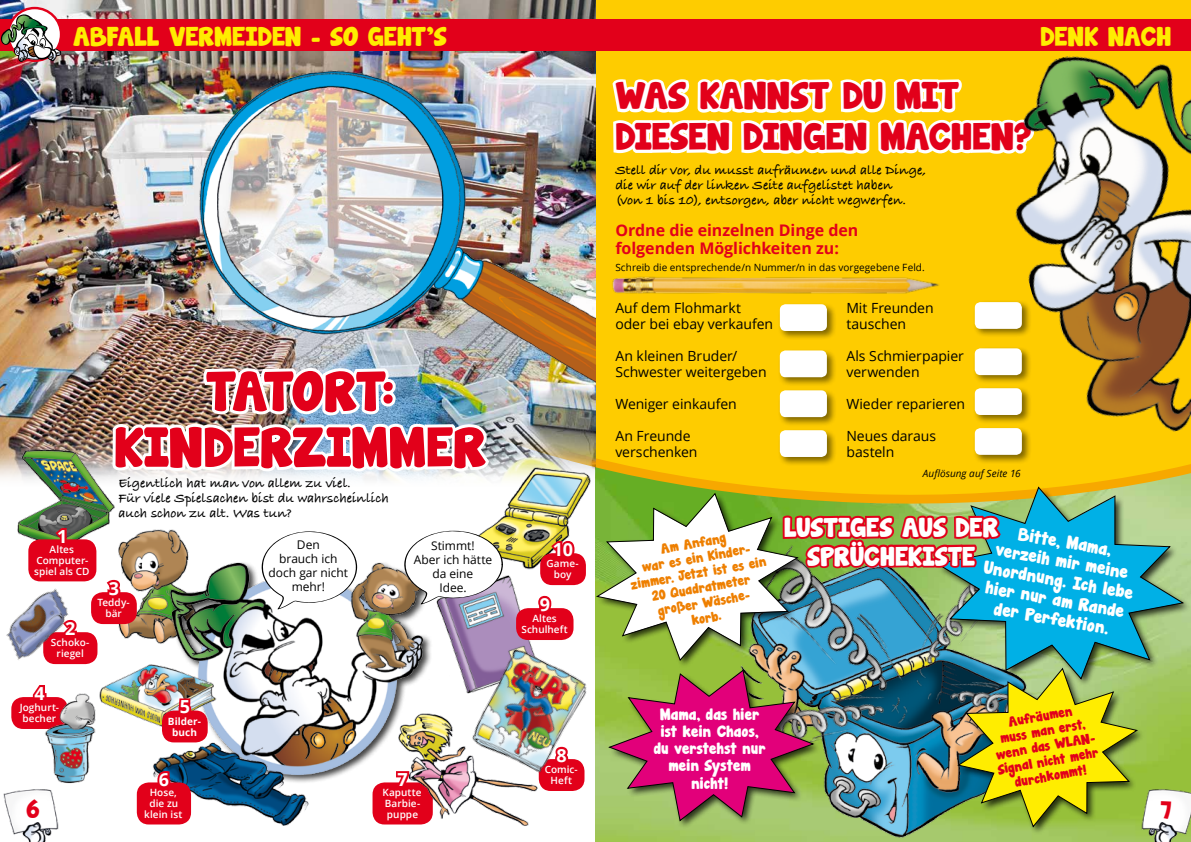
<style>
.page{position:relative;width:1191px;height:842px;background:#fff}
.page>*{position:absolute;margin:0;border:0;box-sizing:border-box;transform-origin:0 0}
.t1{font:50px/56px "Janda Manatee Solid";color:#e2001a;text-align:center}
.t2{font:34px/40.8px "Janda Manatee Solid";color:#e2001a}
.t3{font:30px "Brady Bunch Remastered";color:#e2001a}
.t4{font:24px "Janda Manatee Solid";color:#ffed00}
.t5{font:24px/28.8px "Janda Manatee Solid";letter-spacing:.005em;color:#fff;text-align:center}
.t6{font:700 18px "Open Sans";color:#fff}
.t7{font:16.2px/19.4px "Janda Manatee Solid";color:#fff;text-align:center}
.t8{font:700 16px/18px "Open Sans";letter-spacing:-.005em;color:#e2001a}
.t9{font:14.4px/17.3px "Janda Manatee Solid";letter-spacing:.025em;color:#fff;text-align:center}
.t10{font:700 14px/15px "Bradley Hand ITCTT";color:#000}
.t11{font:14px/16px "Open Sans";letter-spacing:-.005em;color:#000}
.t12{font:12.6px/15.1px "Janda Manatee Solid";color:#ee7f00;text-align:center}
.t13{font:12.6px/15.1px "Janda Manatee Solid";color:#e2001a;text-align:center}
.t14{font:12px/14px "Open Sans";letter-spacing:-.005em;color:#000;text-align:center}
.t15{font:600 10px/11px "Open Sans";letter-spacing:.01em;color:#fff;text-align:center}
.t16{font:10px "Open Sans";letter-spacing:.005em;color:#000}
.t17{font:italic 10px "Open Sans";letter-spacing:.005em;color:#000}
.t18{font:700 10px/11px "Open Sans";letter-spacing:.01em;color:#fff;text-align:center}
</style>
<div class="page">
<div style="left:595px;top:0;width:596px;height:492px;background:#fecc00"></div>
<img style="left:109px;top:544px;width:45px;height:95px">
<img style="left:0;top:0;width:595px;height:478px">
<div style="left:0;top:20px;width:1191px;height:31px;background:#e2001a"></div>
<svg style="left:8px;top:8px;width:53px;height:53px"></svg>
<div style="left:7px;top:7px;width:55px;height:55px;border:2px solid #e2001a;border-radius:50%"></div>
<img style="left:0;top:14px;width:61px;height:52px">
<img style="left:181px;top:65px;width:414px;height:386px">
<img style="left:154px;top:529px;width:277px;height:253px">
<img style="left:493px;top:451px;width:102px;height:119px">
<svg style="left:252px;top:529px;width:108px;height:87px"></svg>
<img style="left:16px;top:442px;width:102px;height:108px">
<img style="left:439px;top:575px;width:109px;height:79px">
<img style="left:146px;top:737px;width:167px;height:89px">
<img style="left:101px;top:664px;width:117px;height:65px">
<svg style="left:396px;top:525px;width:112px;height:86px"></svg>
<svg style="left:608px;top:0;width:430px;height:171px"></svg>
<div style="left:778px;top:302px;width:59px;height:165px;background:#000;opacity:.5"></div>
<div style="left:780px;top:304px;width:47px;height:27px;background:#fff;border-radius:6px"></div>
<div style="left:780px;top:350px;width:47px;height:27px;background:#fff;border-radius:6px"></div>
<div style="left:780px;top:390px;width:47px;height:27px;background:#fff;border-radius:6px"></div>
<div style="left:780px;top:430px;width:47px;height:27px;background:#fff;border-radius:6px"></div>
<div style="left:972px;top:300px;width:59px;height:165px;background:#000;opacity:.5"></div>
<svg style="left:974px;top:302px;width:48px;height:27px"></svg>
<svg style="left:974px;top:348px;width:47px;height:27px"></svg>
<svg style="left:974px;top:388px;width:48px;height:27px"></svg>
<svg style="left:974px;top:428px;width:48px;height:27px"></svg>
<img style="left:736px;top:828px;width:297px;height:14px">
<div style="left:936px;top:487px;width:255px;height:200px;background:#000;opacity:.75"></div>
<svg style="left:934px;top:485px;width:251px;height:196px"></svg>
<div style="left:957px;top:668px;width:188px;height:167px;background:#000;opacity:.75"></div>
<img style="left:1134px;top:783px;width:57px;height:59px">
<svg style="left:1159px;top:800px;width:14px;height:22px"></svg>
<img style="left:3px;top:789px;width:56px;height:53px">
<svg style="left:24px;top:797px;width:18px;height:24px"></svg>
<img style="left:594px;top:492px;width:545px;height:336px">
<img style="left:108px;top:213px;width:385px;height:269px">
<img style="left:975px;top:23px;width:216px;height:435px">
<div style="left:28px;top:539px;width:68px;height:42px;background:#e2001a;border-radius:12px"></div>
<svg style="left:53px;top:523px;width:16px;height:17px"></svg>
<div style="left:137px;top:782px;width:54px;height:42px;background:#e2001a;border-radius:12px"></div>
<svg style="left:154px;top:769px;width:20px;height:14px"></svg>
<div style="left:372px;top:782px;width:61px;height:42px;background:#e2001a;border-radius:12px"></div>
<svg style="left:393px;top:769px;width:4px;height:14px"></svg>
<img style="left:607px;top:271px;width:338px;height:29px">
<div style="left:43px;top:632px;width:54px;height:32px;background:#e2001a;border-radius:12px"></div>
<div style="left:516px;top:608px;width:57px;height:32px;background:#e2001a;border-radius:12px"></div>
<svg style="left:535px;top:593px;width:19px;height:16px"></svg>
<div style="left:11px;top:697px;width:57px;height:32px;background:#e2001a;border-radius:12px"></div>
<svg style="left:31px;top:685px;width:14px;height:13px"></svg>
<div style="left:91px;top:592px;width:46px;height:32px;background:#e2001a;border-radius:12px"></div>
<svg style="left:104px;top:577px;width:20px;height:16px"></svg>
<div style="left:540px;top:553px;width:46px;height:32px;background:#e2001a;border-radius:12px"></div>
<svg style="left:548px;top:536px;width:29px;height:18px"></svg>
<div style="left:162px;top:710px;width:46px;height:32px;background:#e2001a;border-radius:12px"></div>
<svg style="left:177px;top:696px;width:17px;height:15px"></svg>
<img style="left:40px;top:689px;width:62px;height:95px">
<img style="left:6px;top:577px;width:80px;height:88px">
<img style="left:397px;top:711px;width:132px;height:115px">
<img style="left:455px;top:626px;width:158px;height:169px">
<h3 class="t4" style="left:73px;top:19px;width:375px">ABFALL VERMEIDEN - SO GEHT’S</h3>
<h3 class="t4" style="left:1040px;top:19px;width:130px">DENK NACH</h3>
<p class="t6" style="left:57px;top:524px;width:12px">1</p>
<p class="t15" style="left:34px;top:544px;width:57px">Altes<br>Computer&shy;spiel als CD</p>
<h1 class="t1" style="left:114px;top:366px;width:373px">TATORT:<br>KINDERZIMMER</h1>
<p class="t10" style="left:118px;top:475px;width:272px">Eigentlich hat man von allem zu viel.<br>Für viele Spielsachen bist du wahrscheinlich auch schon zu alt. Was tun?</p>
<p class="t14" style="left:269px;top:537px;width:81px">Den<br>brauch ich doch gar nicht mehr!</p>
<p class="t14" style="left:414px;top:538px;width:80px">Stimmt!<br>Aber ich hätte da eine<br>Idee.</p>
<p class="t6" style="left:109px;top:576px;width:12px">3</p>
<p class="t6" style="left:553px;top:537px;width:22px">10</p>
<p class="t15" style="left:546px;top:558px;width:34px">Game&shy;boy</p>
<p class="t6" style="left:539px;top:592px;width:12px">9</p>
<p class="t15" style="left:97px;top:597px;width:34px">Teddy&shy;bär</p>
<p class="t6" style="left:65px;top:616px;width:12px">2</p>
<p class="t15" style="left:521px;top:613px;width:48px">Altes<br>Schulheft</p>
<p class="t15" style="left:51px;top:637px;width:40px">Schoko&shy;riegel</p>
<h2 class="t2" style="left:615px;top:77px;width:418px">WAS KANNST DU MIT<br>DIESEN DINGEN MACHEN?</h2>
<p class="t10" style="left:615px;top:162px;width:312px">Stell dir vor, du musst aufräumen und alle Dinge, die wir auf der linken Seite aufgelistet haben<br>(von 1 bis 10), entsorgen, aber nicht wegwerfen.</p>
<p class="t8" style="left:615px;top:221px;width:245px">Ordne die einzelnen Dinge den folgenden Möglichkeiten zu:</p>
<p class="t16" style="left:615px;top:260px;width:311px">Schreib die entsprechende/n Nummer/n in das vorgegebene Feld.</p>
<p class="t11" style="left:615px;top:299px;width:159px">Auf dem Flohmarkt oder bei ebay verkaufen</p>
<p class="t11" style="left:615px;top:347px;width:153px">An kleinen Bruder/<br>Schwester weitergeben</p>
<p class="t11" style="left:615px;top:395px;width:123px">Weniger einkaufen</p>
<p class="t11" style="left:615px;top:427px;width:84px">An Freunde verschenken</p>
<p class="t11" style="left:846px;top:299px;width:89px">Mit Freunden tauschen</p>
<p class="t11" style="left:846px;top:347px;width:119px">Als Schmierpapier verwenden</p>
<p class="t11" style="left:846px;top:395px;width:120px">Wieder reparieren</p>
<p class="t11" style="left:846px;top:427px;width:91px">Neues daraus basteln</p>
<p class="t12" style="left:624px;top:548px;width:140px;rotate:-10deg">AM ANFANG<br>WAR ES EIN KINDER-<br>ZIMMER. JETZT IST ES EIN<br>20 QUADRATMETER<br>GROßER WÄSCHE-<br>KORB.</p>
<p class="t17" style="left:922px;top:466px;width:99px">Auflösung auf Seite 16</p>
<h3 class="t5" style="left:784px;top:514px;width:216px">LUSTIG ES AUS DER<br>SPRÜCHEKISTE</h3>
<p class="t7" style="left:992px;top:520px;width:153px;rotate:10deg">BITTE, MAMA,<br>VERZEIH MIR MEINE<br>UNORDNUNG. ICH LEBE<br>HIER NUR AM RANDE<br>DER PERFEKTION.</p>
<p class="t6" style="left:35px;top:681px;width:12px">4</p>
<p class="t6" style="left:180px;top:694px;width:12px">5</p>
<p class="t15" style="left:20px;top:702px;width:41px;text-align:left">Joghurt&shy;becher</p>
<p class="t9" style="left:653px;top:706px;width:113px">MAMA, DAS HIER<br>IST KEIN CHAOS,<br>DU VERSTEHST NUR<br>MEIN SYSTEM<br>NICHT!</p>
<p class="t13" style="left:988px;top:718px;width:106px;rotate:-10deg">AUFRÄUMEN<br>MUSS MAN ERST,<br>WENN DAS WL AN-<br>SIGNAL NICHT MEHR<br>DURCHKOMMT!</p>
<p class="t18" style="left:168px;top:715px;width:35px">Bilder&shy;buch</p>
<p class="t6" style="left:556px;top:743px;width:12px">8</p>
<p class="t15" style="left:545px;top:764px;width:35px">Comic-<br>Heft</p>
<p class="t6" style="left:159px;top:767px;width:12px">6</p>
<p class="t6" style="left:397px;top:767px;width:12px">7</p>
<p class="t15" style="left:144px;top:787px;width:40px">Hose, die zu klein ist</p>
<p class="t15" style="left:382px;top:787px;width:41px;text-align:left">Kaputte<br>Barbie&shy;puppe</p>
<h3 class="t3" style="left:27px;top:794px;width:14px">6</h3>
<h3 class="t3" style="left:1161px;top:794px;width:12px">7</h3>
</div>
